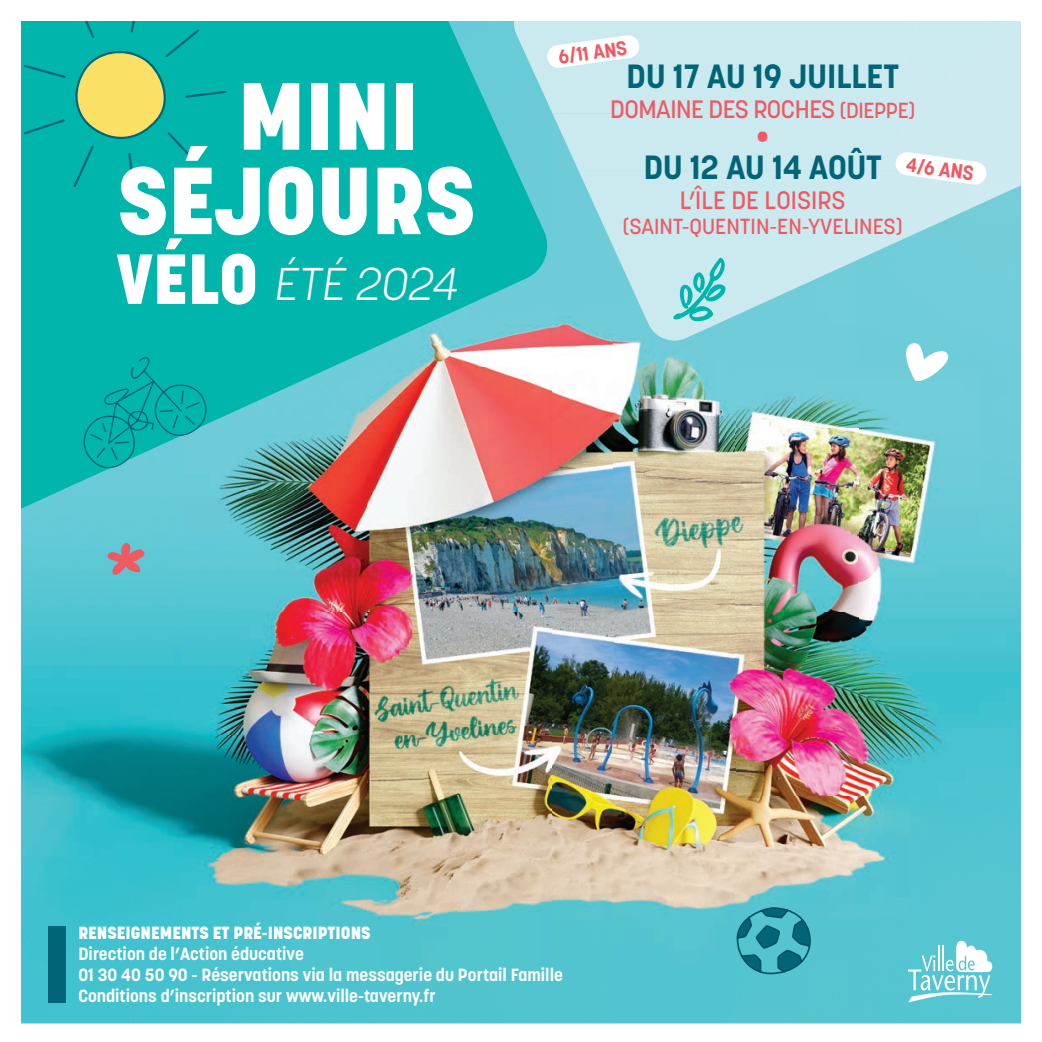
<style>
.page{position:relative;width:1042px;height:1042px;background:#fff}
.page>*{position:absolute;margin:0;border:0;box-sizing:border-box;transform-origin:0 0}
.t1{font:800 94.15px/84.4px "Korolev";color:#fff}
.t2{font:52.5px "Lumios Design Elements";color:#f05962}
.t3{font:300 45.5px "Korolev";color:#fff}
.t4{font:700 33.25px "Korolev";color:#016477}
.t5{font:500 25.03px/26.6px "Korolev";letter-spacing:-.02em;color:#f05962;text-align:center}
.t6{font:500 25.03px "Korolev";color:#f05962}
.t7{font:500 21.7px "Korolev";color:#f05962}
.t8{font:700 19.43px "Korolev";color:#f05962}
.t9{font:700 17.5px/21px "Korolev";color:#fff}
.t10{font:800 17.5px "Korolev";color:#fff}
.s1{font-weight:800;font-size:70px}
.s2{font-size:19.78px}
.s3{font-size:21.7px}
.s4{font-weight:300}
.s5{font-size:20.3px}
</style>
<div class="page">
<img style="left:21px;top:21px;width:1000px;height:1003px">
<svg style="left:546px;top:35px;width:94px;height:34px"></svg>
<svg style="left:895px;top:151px;width:92px;height:34px"></svg>
<svg style="left:661px;top:250px;width:84px;height:87px;background:#c1e6ed"></svg>
<div style="left:900px;top:341px;width:49px;height:46px;background:#6fccd8"></div>
<h1 class="t1" style="left:118px;top:75px;width:359px;text-indent:120px">MINI<br>SÉJOURS</h1>
<h3 class="t3" style="left:117px;top:255px;width:350px"><span class="s1">V É L O</span> ÉTÉ 2024</h3>
<p class="t8" style="left:557px;top:45px;width:71px;rotate:-8deg">6/11 <span class="s2">ANS</span></p>
<h3 class="t4" style="left:626px;top:55px;width:274px">DU 17 AU 19 JUILLET</h3>
<h3 class="t5" style="left:610px;top:95px;width:306px">DOMAINE DES ROCHES <span class="s3">(DIEPPE) </span><span class="s4">•</span></h3>
<h3 class="t4" style="left:644px;top:146px;width:239px">DU 12 AU 14 AOÛT</h3>
<h3 class="t6" style="left:680px;top:184px;width:167px">L’ÎLE DE LOISIRS</h3>
<p class="t7" style="left:623px;top:213px;width:281px">(SAINT-QUENTIN-EN-YVELINES)</p>
<p class="t8" style="left:908px;top:152px;width:69px;rotate:8deg">4/6 <span class="s5">ANS</span></p>
<h2 class="t2" style="left:105px;top:539px;width:44px">t</h2>
<p class="t10" style="left:78px;top:922px;width:294px">RENSEIGNEMENTS ET PRÉ-INSCRIPTIONS</p>
<p class="t9" style="left:78px;top:944px;width:486px">Direction de l’Action éducative<br>01 30 40 50 90 - Réservations via la messagerie du Portail Famille<br>Conditions d’inscription sur www.ville-taverny.fr</p>
</div>
